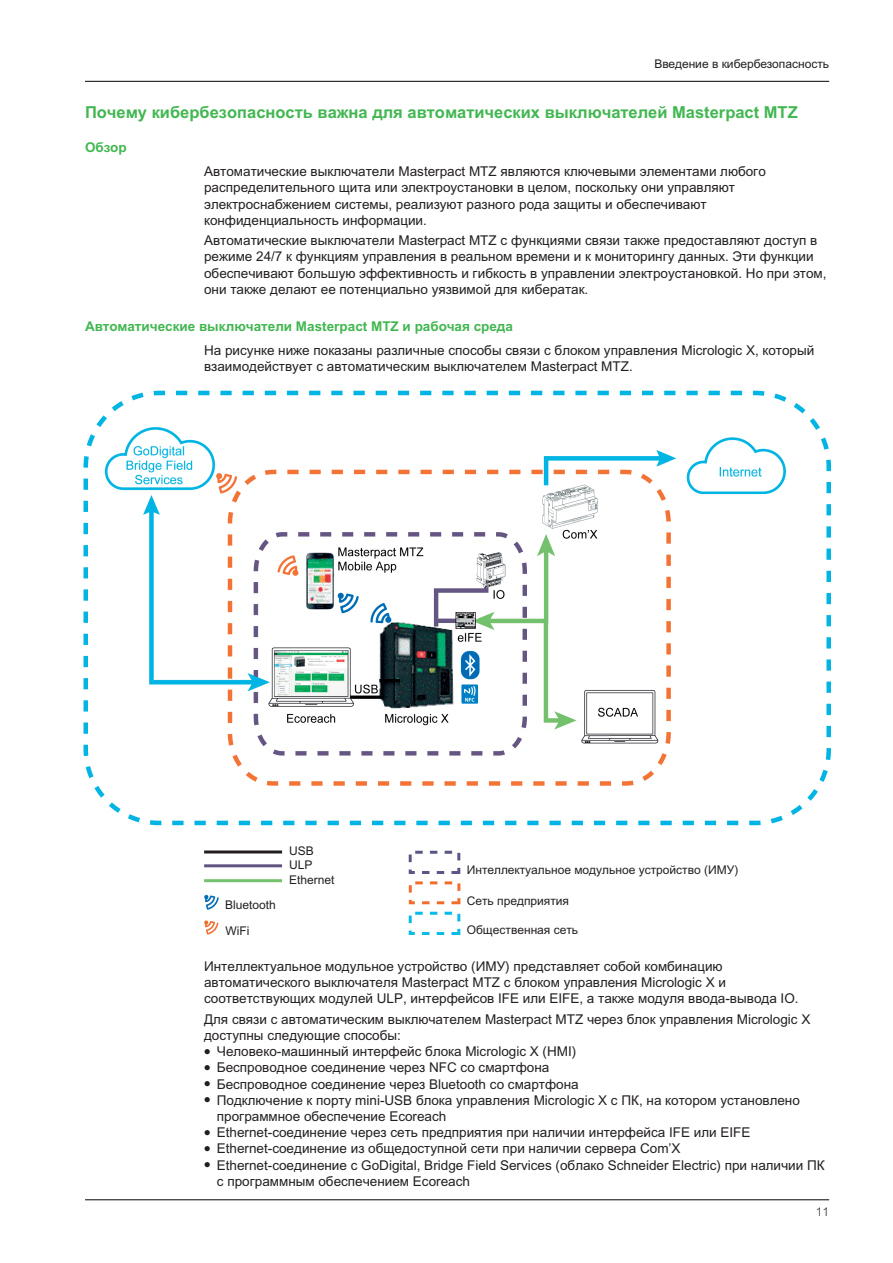
<style>
.page{position:relative;width:893px;height:1263px;background:#fff}
.page>*{position:absolute;margin:0;border:0;box-sizing:border-box;transform-origin:0 0}
.t1{font:700 16.5px "Arial MT Pro Cyr";color:#42b751}
.t2{font:13.5px/16.2px "Arial MT Pro Cyr";color:#231f20}
.t3{font:700 13.5px "Arial MT Pro Cyr";color:#42b751}
.t4{font:12px/14.4px "Arial MT Pro Cyr";color:#231f20}
.t5{font:300 12px "Arial MT Pro Cyr";color:#231f20}
.s1{font-weight:700;font-size:18px}
</style>
<div class="page">
<hr style="left:85px;top:81px;width:744px;height:1px;background:#231f20">
<hr style="left:85px;top:1199px;width:744px;height:1px;background:#231f20">
<img style="left:83px;top:390px;width:748px;height:436px">
<img style="left:204px;top:895px;width:15px;height:14px">
<img style="left:204px;top:920px;width:15px;height:15px">
<hr style="left:204px;top:850px;width:78px;height:3px;background:#231f20">
<hr style="left:204px;top:864px;width:78px;height:3px;background:#625483">
<hr style="left:204px;top:879px;width:78px;height:3px;background:#74c16e">
<img style="left:408px;top:850px;width:52px;height:23px">
<img style="left:408px;top:881px;width:52px;height:24px">
<img style="left:408px;top:911px;width:52px;height:23px">
<p class="t4" style="left:654px;top:57px;width:176px">Введение в кибербезопасность</p>
<p class="t1" style="left:85px;top:103px;width:714px">Почему кибербезопасность важна для автоматических выключателей Masterpact MTZ</p>
<p class="t3" style="left:85px;top:139px;width:43px">Обзор</p>
<p class="t2" style="left:204px;top:164px;width:563px">Автоматические выключатели Masterpact MTZ являются ключевыми элементами любого распределительного щита или электроустановки в целом, поскольку они управляют электроснабжением системы, реализуют разного рода защиты и обеспечивают конфиденциальность информации.</p>
<p class="t2" style="left:204px;top:233px;width:624px">Автоматические выключатели Masterpact MTZ с функциями связи также предоставляют доступ в режиме 24/7 к функциям управления в реальном времени и к мониторингу данных. Эти функции обеспечивают большую эффективность и гибкость в управлении электроустановкой. Но при этом, они также делают ее потенциально уязвимой для кибератак.</p>
<p class="t3" style="left:85px;top:318px;width:429px">Автоматические выключатели Masterpact MTZ и рабочая среда</p>
<p class="t2" style="left:204px;top:343px;width:612px">На рисунке ниже показаны различные способы связи с блоком управления Micrologic X, который взаимодействует с автоматическим выключателем Masterpact MTZ.</p>
<p class="t4" style="left:225px;top:893px;width:52px;line-height:25.3px">Bluetooth<br>WiFi</p>
<p class="t4" style="left:289px;top:844px;width:47px">USB<br>ULP<br>Ethernet</p>
<p class="t4" style="left:467px;top:863px;width:273px">Интеллектуальное модульное устройство (ИМУ)</p>
<p class="t4" style="left:467px;top:894px;width:104px">Сеть предприятия</p>
<p class="t4" style="left:467px;top:923px;width:113px">Общественная сеть</p>
<p class="t2" style="left:204px;top:959px;width:596px">Интеллектуальное модульное устройство (ИМУ) представляет собой комбинацию автоматического выключателя Masterpact MTZ с блоком управления Micrologic X и соответствующих модулей ULP, интерфейсов IFE или EIFE, а также модуля ввода-вывода IO.</p>
<p class="t2" style="left:204px;top:1011px;width:608px">Для связи с автоматическим выключателем Masterpact MTZ через блок управления Micrologic X доступны следующие способы:</p>
<p class="t2" style="left:204px;top:1044px;width:374px"><span class="s1">•</span> Человеко-машинный интерфейс блока Micrologic X (HMI)</p>
<p class="t2" style="left:204px;top:1060px;width:347px"><span class="s1">•</span> Беспроводное соединение через NFC со смартфона</p>
<p class="t2" style="left:204px;top:1076px;width:376px"><span class="s1">•</span> Беспроводное соединение через Bluetooth со смартфона</p>
<p class="t2" style="left:217px;top:1092px;width:584px;text-indent:-13px"><span class="s1">•</span> Подключение к порту mini-USB блока управления Micrologic X с ПК, на котором установлено программное обеспечение Ecoreach</p>
<p class="t2" style="left:204px;top:1125px;width:548px"><span class="s1">•</span> Ethernet-соединение через сеть предприятия при наличии интерфейса IFE или EIFE</p>
<p class="t2" style="left:204px;top:1141px;width:478px"><span class="s1">•</span> Ethernet-соединение из общедоступной сети при наличии сервера Com’X</p>
<p class="t2" style="left:217px;top:1157px;width:609px;text-indent:-13px"><span class="s1">•</span> Ethernet-соединение с GoDigital, Bridge Field Services (облако Schneider Electric) при наличии ПК с программным обеспечением Ecoreach</p>
<p class="t5" style="left:816px;top:1205px;width:15px">11</p>
</div>
